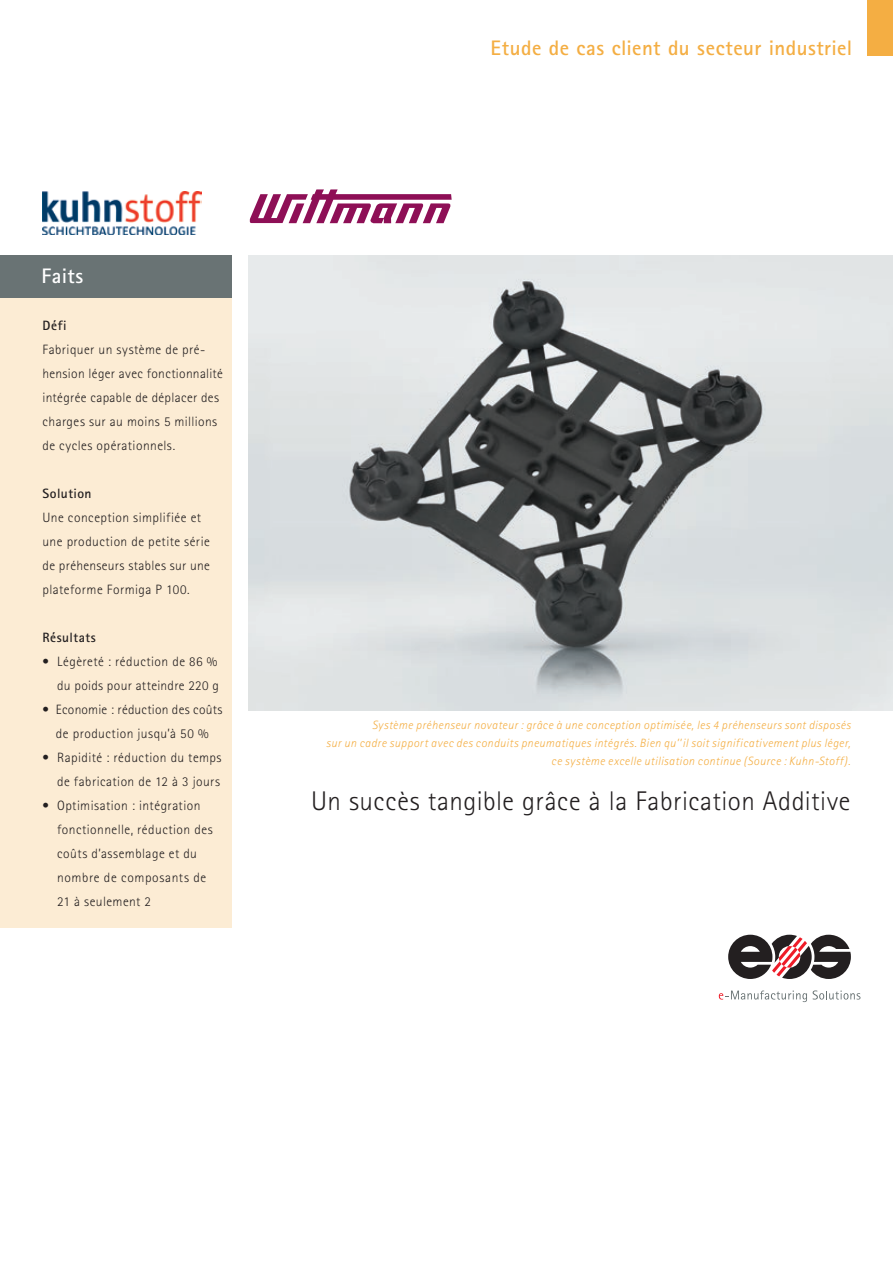
<style>
.page{position:relative;width:893px;height:1263px;background:#fff}
.page>*{position:absolute;margin:0;border:0;box-sizing:border-box;transform-origin:0 0}
.t1{font:300 27px "Rotis Sans Serif";letter-spacing:.02em;color:#231f20}
.t2{font:700 21px "Rotis Sans Serif";letter-spacing:.02em;color:#f4ae43}
.t3{font:700 21px "Rotis Sans Serif";letter-spacing:.02em;color:#fff}
.t4{font:300 13.5px/24px "Rotis Sans Serif";letter-spacing:.03em;color:#231f20}
.t5{font:700 13.5px "Rotis Sans Serif";letter-spacing:.035em;color:#231f20}
.t6{font:italic 300 12px/18px "Rotis Sans Serif";letter-spacing:.035em;color:#f4ae43;text-align:right}
</style>
<div class="page">
<svg style="left:813px;top:990px;width:47px;height:9px"></svg>
<svg style="left:719px;top:990px;width:88px;height:12px"></svg>
<svg style="left:728px;top:935px;width:123px;height:44px"></svg>
<img style="left:249px;top:255px;width:644px;height:455px">
<div style="left:0;top:298px;width:232px;height:629px;background:#fcecd4"></div>
<div style="left:0;top:255px;width:232px;height:43px;background:#697374"></div>
<div style="left:867px;top:0;width:26px;height:55px;background:#f4ae43"></div>
<img style="left:43px;top:191px;width:158px;height:43px">
<svg style="left:250px;top:189px;width:202px;height:34px"></svg>
<h2 class="t3" style="left:41px;top:263px;width:43px">Faits</h2>
<p class="t5" style="left:43px;top:316px;width:26px">Défi</p>
<p class="t4" style="left:43px;top:337px;width:182px">Fabriquer un système de pré&shy;hension léger avec fonctionnalité intégrée capable de déplacer des charges sur au moins 5 millions de cycles opérationnels.</p>
<p class="t5" style="left:43px;top:484px;width:51px">Solution</p>
<p class="t4" style="left:43px;top:505px;width:169px">Une conception simplifiée et une production de petite série de préhenseurs stables sur une plateforme Formiga P 100.</p>
<p class="t5" style="left:43px;top:629px;width:55px">Résultats</p>
<p class="t4" style="left:43px;top:649px;width:178px;text-align:right">• Légèreté : réduction de 86 % du poids pour atteindre 220 g</p>
<p class="t4" style="left:43px;top:697px;width:181px;text-align:center">• Economie : réduction des coûts de production jusqu’à 50 %</p>
<p class="t4" style="left:43px;top:745px;width:181px;text-align:right">• Rapidité : réduction du temps de fabrication de 12 à 3 jours</p>
<p class="t4" style="left:57px;top:793px;width:157px;text-indent:-15px">• Optimisation : intégration fonctionnelle, réduction des coûts d’assemblage et du nombre de composants de<br>21 à seulement 2</p>
<h2 class="t2" style="left:491px;top:34px;width:363px">Etude de cas client du secteur industriel</h2>
<p class="t6" style="left:326px;top:716px;width:526px">Système préhenseur novateur : grâce à une conception optimisée, les 4 préhenseurs sont disposés<br>sur un cadre support avec des conduits pneumatiques intégrés. Bien qu’’il soit significativement plus léger, ce système excelle utilisation continue (Source : Kuhn-Stoff).</p>
<h1 class="t1" style="left:311px;top:786px;width:541px">Un succès tangible grâce à la Fabrication Additive</h1>
</div>
